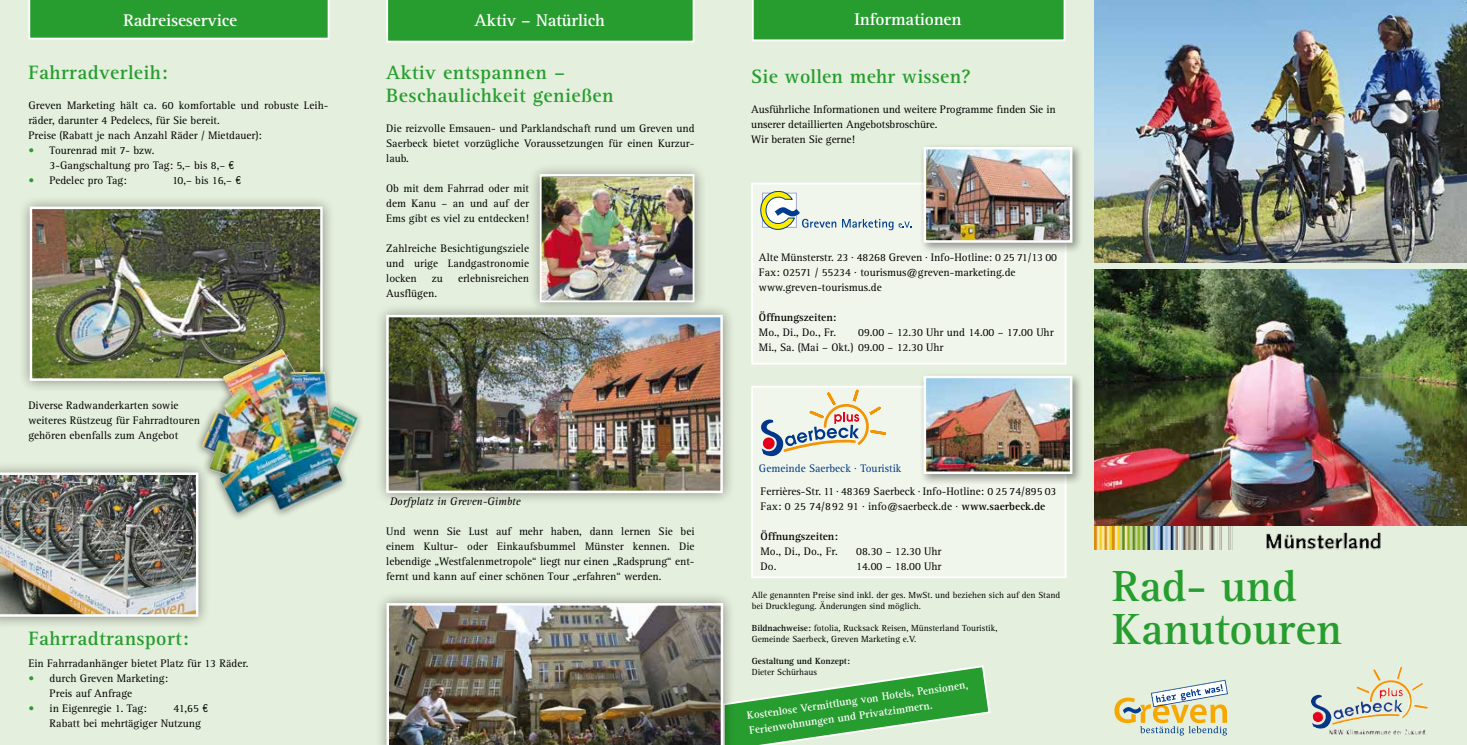
<style>
.page{position:relative;width:1467px;height:745px;background:#fff}
.page>*{position:absolute;margin:0;border:0;box-sizing:border-box;transform-origin:0 0}
.t1{font:700 45px/42.5px "Rotis Serif";color:#269d2e}
.t2{font:700 20px/22.5px "Rotis Serif";letter-spacing:.02em;color:#269d2e}
.t3{font:700 17.5px "Rotis Serif";letter-spacing:-.01em;color:#fff}
.t4{font:11.25px/15px "Rotis Serif";color:#000}
.t5{font:700 11.25px "Rotis Serif";color:#000}
.t6{font:11.25px "Rotis Serif";color:#003882}
.t7{font:italic 11.25px "Rotis Serif";color:#000}
.t8{font:700 11px/15px "Rotis Serif";color:#fff}
.t9{font:9.12px/11px "Rotis Serif";color:#000}
.t10{font:700 9.12px "Rotis Serif";color:#000}
.s1{color:#269d2e}
.s2{font-family:"Euro Classic"}
.s3{font-weight:700}
</style>
<div class="page">
<div style="left:0;top:0;width:1467px;height:744px;background:#e5efdd"></div>
<svg style="left:1114px;top:679px;width:114px;height:56px"></svg>
<img style="left:1095px;top:524px;width:299px;height:25px">
<img style="left:1369px;top:666px;width:43px;height:51px">
<img style="left:1095px;top:0;width:372px;height:262px">
<img style="left:1095px;top:269px;width:372px;height:255px">
<div style="left:920px;top:143px;width:163px;height:111px;background:#000;opacity:.4"></div>
<img style="left:1065px;top:150px;width:4px;height:89px">
<div style="left:924px;top:147px;width:148px;height:95px;border:2px solid #fff"></div>
<div style="left:920px;top:371px;width:163px;height:114px;background:#000;opacity:.4"></div>
<img style="left:1065px;top:378px;width:4px;height:92px">
<div style="left:924px;top:375px;width:148px;height:98px;border:2px solid #fff"></div>
<svg style="left:386px;top:0;width:308px;height:43px"></svg>
<svg style="left:736px;top:0;width:329px;height:744px"></svg>
<svg style="left:28px;top:0;width:302px;height:39px"></svg>
<div style="left:18px;top:195px;width:317px;height:197px;background:#000;opacity:.4"></div>
<img style="left:33px;top:209px;width:287px;height:168px">
<div style="left:30px;top:206px;width:293px;height:174px;border:2px solid #fff"></div>
<div style="left:0;top:460px;width:211px;height:168px;background:#000;opacity:.4"></div>
<img style="left:0;top:472px;width:198px;height:144px">
<div style="left:375px;top:591px;width:361px;height:153px;background:#000;opacity:.4"></div>
<img style="left:387px;top:602px;width:336px;height:142px">
<div style="left:375px;top:303px;width:360px;height:202px;background:#000;opacity:.4"></div>
<img style="left:389px;top:317px;width:331px;height:173px">
<div style="left:386px;top:314px;width:337px;height:179px;border:2px solid #fff"></div>
<div style="left:528px;top:162px;width:179px;height:152px;background:#000;opacity:.4"></div>
<img style="left:543px;top:177px;width:148px;height:122px">
<div style="left:540px;top:174px;width:154px;height:128px;border:2px solid #fff"></div>
<div style="left:194px;top:341px;width:171px;height:180px;background:#000;opacity:.5"></div>
<img style="left:202px;top:349px;width:156px;height:164px">
<h3 class="t3" style="left:123px;top:10px;width:115px">Radreiseservice</h3>
<h3 class="t3" style="left:475px;top:10px;width:132px">Aktiv – Natürlich</h3>
<h3 class="t3" style="left:854px;top:9px;width:109px">Informationen</h3>
<h2 class="t2" style="left:386px;top:61px;width:229px">Aktiv entspannen –<br>Beschaulichkeit genießen</h2>
<p class="t4" style="left:386px;top:121px;width:310px;text-align:justify">Die reizvolle Emsauen- und Parklandschaft rund um Greven und Saerbeck bietet vorzügliche Voraussetzungen für einen Kurzur&shy;laub.</p>
<p class="t4" style="left:386px;top:180px;width:144px;text-align:justify">Ob mit dem Fahrrad oder mit dem Kanu – an und auf der Ems gibt es viel zu entdecken!</p>
<p class="t4" style="left:386px;top:240px;width:144px;text-align:justify">Zahlreiche Besichtigungsziele und urige Landgastronomie locken</p>
<h2 class="t2" style="left:28px;top:61px;width:141px">Fahrradverleih:</h2>
<p class="t4" style="left:28px;top:98px;width:301px">Greven Marketing hält ca. 60 komfortable und robuste Leih&shy;räder, darunter 4 Pedelecs, für Sie bereit.<br>Preise (Rabatt je nach Anzahl Räder / Mietdauer):</p>
<p class="t4" style="left:50px;top:143px;width:186px;text-indent:-21px"><span class="s1">•</span> Tourenrad mit 7- bzw.<br>3-Gangschaltung pro Tag: 5,– bis 8,– <span class="s2">E</span></p>
<p class="t4" style="left:28px;top:173px;width:100px"><span class="s1">•</span> Pedelec pro Tag:</p>
<p class="t4" style="left:172px;top:173px;width:70px">10,– bis 16,– <span class="s2">E</span></p>
<h2 class="t2" style="left:751px;top:65px;width:221px">Sie wollen mehr wissen?</h2>
<p class="t4" style="left:751px;top:102px;width:306px">Ausführliche Informationen und weitere Programme finden Sie in unserer detaillierten Angebotsbroschüre.<br>Wir beraten Sie gerne!</p>
<p class="t4" style="left:759px;top:250px;width:300px">Alte Münsterstr. 23 · 48268 Greven · Info-Hotline: 0 25 71/13 00<br>Fax: 02571 / 55234 · tourismus@greven-marketing.de www.greven-tourismus.de</p>
<p class="t5" style="left:759px;top:311px;width:79px">Öffnungszeiten:</p>
<p class="t4" style="left:759px;top:325px;width:79px">Mo., Di., Do., Fr.</p>
<p class="t4" style="left:432px;top:270px;width:13px">zu</p>
<p class="t4" style="left:458px;top:270px;width:73px">erlebnisreichen</p>
<p class="t4" style="left:386px;top:285px;width:52px">Ausflügen.</p>
<p class="t4" style="left:759px;top:325px;width:296px;text-indent:99px">09.00 – 12.30 Uhr und 14.00 – 17.00 Uhr<br>Mi., Sa. (Mai – Okt.) 09.00 – 12.30 Uhr</p>
<p class="t4" style="left:28px;top:398px;width:173px">Diverse Radwanderkarten sowie weiteres Rüstzeug für Fahrradtouren gehören ebenfalls zum Angebot</p>
<h2 class="t2" style="left:28px;top:626px;width:162px">Fahrradtransport:</h2>
<p class="t4" style="left:28px;top:656px;width:222px">Ein Fahrradanhänger bietet Platz für 13 Räder.</p>
<p class="t4" style="left:50px;top:670px;width:120px;text-indent:-21px"><span class="s1">•</span> durch Greven Marketing:<br>Preis auf Anfrage</p>
<p class="t4" style="left:28px;top:700px;width:120px"><span class="s1">•</span> in Eigenregie 1. Tag:</p>
<p class="t4" style="left:50px;top:700px;width:160px;text-indent:124px">41,65 <span class="s2">E<br></span>Rabatt bei mehrtägiger Nutzung</p>
<p class="t7" style="left:390px;top:494px;width:132px">Dorfplatz in Greven-Gimbte</p>
<p class="t4" style="left:386px;top:523px;width:310px;text-align:justify">Und wenn Sie Lust auf mehr haben, dann lernen Sie bei einem Kultur- oder Einkaufsbummel Münster kennen. Die lebendige „Westfalenmetropole“ liegt nur einen „Radsprung“ ent&shy;fernt und kann auf einer schönen Tour „erfahren“ werden.</p>
<p class="t6" style="left:759px;top:462px;width:144px">Gemeinde Saerbeck · Touristik</p>
<p class="t4" style="left:761px;top:483px;width:297px">Ferrières-Str. 11 · 48369 Saerbeck · Info-Hotline: 0 25 74/895 03<br>Fax: 0 25 74/892 91 · info@saerbeck.de · <span class="s3">www.saerbeck.de</span></p>
<p class="t5" style="left:761px;top:529px;width:79px">Öffnungszeiten:</p>
<p class="t4" style="left:761px;top:543px;width:79px">Mo., Di., Do., Fr.</p>
<p class="t4" style="left:856px;top:543px;width:87px">08.30 – 12.30 Uhr</p>
<p class="t4" style="left:761px;top:558px;width:17px">Do.</p>
<p class="t4" style="left:856px;top:558px;width:87px">14.00 – 18.00 Uhr</p>
<p class="t9" style="left:752px;top:589px;width:310px">Alle genannten Preise sind inkl. der ges. MwSt. und beziehen sich auf den Stand bei Drucklegung. Änderungen sind möglich.</p>
<p class="t9" style="left:752px;top:622px;width:247px"><span class="s3">Bildnachweise:</span> fotolia, Rucksack Reisen, Münsterland Touristik,<br>Gemeinde Saerbeck, Greven Marketing e.V.</p>
<p class="t10" style="left:752px;top:655px;width:100px">Gestaltung und Konzept:</p>
<p class="t9" style="left:752px;top:666px;width:67px">Dieter Schürhaus</p>
<p class="t8" style="left:746px;top:708px;width:225px;rotate:-8deg">Kostenlose Vermittlung von Hotels, Pensionen,<br>Ferienwohnungen und Privatzimmern.</p>
<h1 class="t1" style="left:1113px;top:565px;width:231px">Rad- und<br>Kanutouren</h1>
</div>
